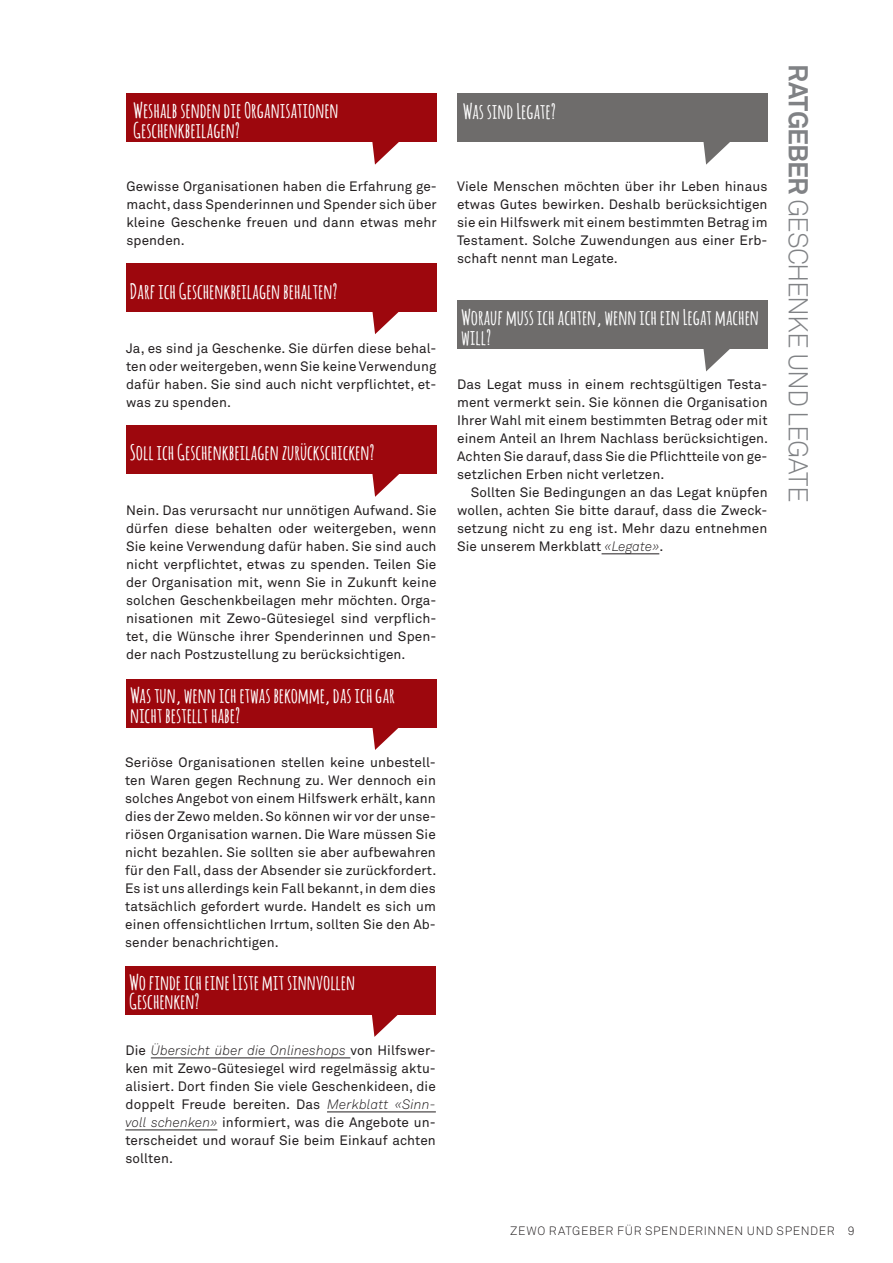
<style>
.page{position:relative;width:893px;height:1263px;background:#fff}
.page>*{position:absolute;margin:0;border:0;box-sizing:border-box;transform-origin:0 0}
.t1{font:300 27px "Akkurat Std";letter-spacing:-.05em;color:#808285}
.t2{font:700 21px/19.5px "Amatic";letter-spacing:.025em;color:#fff}
.t3{font:13.5px/18px "Akkurat Std";letter-spacing:.01em;color:#231f20;text-align:justify}
.t4{font:300 12px "Akkurat Std";letter-spacing:.05em;color:#231f20}
.s1{font-weight:300;font-style:italic}
.s2{font-weight:700}
</style>
<div class="page">
<div style="left:126px;top:94px;width:310px;height:48px;background:#9d070d"></div>
<svg style="left:372px;top:142px;width:27px;height:23px"></svg>
<div style="left:125px;top:966px;width:311px;height:48px;background:#9d070d"></div>
<svg style="left:368px;top:1014px;width:45px;height:23px"></svg>
<div style="left:457px;top:94px;width:310px;height:48px;background:#6e6c6b"></div>
<svg style="left:703px;top:142px;width:27px;height:23px"></svg>
<div style="left:457px;top:300px;width:310px;height:49px;background:#6e6c6b"></div>
<svg style="left:703px;top:349px;width:27px;height:22px"></svg>
<div style="left:126px;top:263px;width:310px;height:49px;background:#9d070d"></div>
<svg style="left:372px;top:312px;width:27px;height:22px"></svg>
<div style="left:126px;top:426px;width:310px;height:48px;background:#9d070d"></div>
<svg style="left:372px;top:474px;width:27px;height:23px"></svg>
<div style="left:126px;top:679px;width:310px;height:48px;background:#9d070d"></div>
<svg style="left:369px;top:727px;width:44px;height:23px"></svg>
<hr style="left:151px;top:1057px;width:199px;height:1px;background:#231f20">
<hr style="left:327px;top:1111px;width:109px;height:1px;background:#231f20">
<hr style="left:125px;top:1129px;width:92px;height:1px;background:#231f20">
<hr style="left:602px;top:553px;width:57px;height:1px;background:#231f20">
<h2 class="t2" style="left:134px;top:100px;width:206px">Weshalb senden die Organisationen<br>Geschenkbeilagen?</h2>
<p class="t3" style="left:126px;top:177px;width:312px">Gewisse Organisationen haben die Erfahrung ge&shy;macht, dass Spenderinnen und Spender sich über kleine Geschenke freuen und dann etwas mehr spenden.</p>
<h2 class="t2" style="left:130px;top:281px;width:209px">Darf ich Geschenkbeilagen behalten?</h2>
<p class="t3" style="left:126px;top:339px;width:312px">Ja, es sind ja Geschenke. Sie dürfen diese behal&shy;ten oder weitergeben, wenn Sie keine Verwendung dafür haben. Sie sind auch nicht verpflichtet, et&shy;was zu spenden.</p>
<h2 class="t2" style="left:130px;top:442px;width:246px">Soll ich Geschenkbeilagen zurückschicken?</h2>
<p class="t3" style="left:126px;top:501px;width:312px">Nein. Das verursacht nur unnötigen Aufwand. Sie dürfen diese behalten oder weitergeben, wenn Sie keine Verwendung dafür haben. Sie sind auch nicht verpflichtet, etwas zu spenden. Teilen Sie der Organisation mit, wenn Sie in Zukunft keine solchen Geschenkbeilagen mehr möchten. Orga&shy;nisationen mit Zewo-Gütesiegel sind verpflich&shy;tet, die Wünsche ihrer Spenderinnen und Spen&shy;der nach Postzustellung zu berücksichtigen.</p>
<h2 class="t2" style="left:130px;top:685px;width:266px">Was tun, wenn ich etwas bekomme, das ich gar nicht bestellt habe?</h2>
<p class="t3" style="left:125px;top:753px;width:313px">Seriöse Organisationen stellen keine unbestell&shy;ten Waren gegen Rechnung zu. Wer dennoch ein solches Angebot von einem Hilfswerk erhält, kann dies der Zewo melden. So können wir vor der unse&shy;riösen Organisation warnen. Die Ware müssen Sie nicht bezahlen. Sie sollten sie aber aufbewahren für den Fall, dass der Absender sie zurückfordert.<br>Es ist uns allerdings kein Fall bekannt, in dem dies tatsächlich gefordert wurde. Handelt es sich um einen offensichtlichen Irrtum, sollten Sie den Ab&shy;sender benachrichtigen.</p>
<h2 class="t2" style="left:129px;top:971px;width:227px">Wo finde ich eine Liste mit sinnvollen<br>Geschenken?</h2>
<p class="t3" style="left:125px;top:1041px;width:312px">Die <span class="s1">Übersicht über die Onlineshops</span> von Hilfswer&shy;ken mit Zewo-Gütesiegel wird regelmässig aktu&shy;alisiert. Dort finden Sie viele Geschenkideen, die doppelt Freude bereiten. Das <span class="s1">Merkblatt «Sinn&shy;voll schenken»</span> informiert, was die Angebote un&shy;terscheidet und worauf Sie beim Einkauf achten sollten.</p>
<h2 class="t2" style="left:463px;top:101px;width:94px">Was sind Legate?</h2>
<p class="t3" style="left:457px;top:177px;width:312px">Viele Menschen möchten über ihr Leben hinaus etwas Gutes bewirken. Deshalb berücksichtigen sie ein Hilfswerk mit einem bestimmten Betrag im Testament. Solche Zuwendungen aus einer Erb&shy;schaft nennt man Legate.</p>
<h2 class="t2" style="left:461px;top:307px;width:299px">Worauf muss ich achten, wenn ich ein Legat machen will?</h2>
<p class="t3" style="left:457px;top:375px;width:313px">Das Legat muss in einem rechtsgültigen Testa&shy;ment vermerkt sein. Sie können die Organisation Ihrer Wahl mit einem bestimmten Betrag oder mit einem Anteil an Ihrem Nachlass berücksichtigen.<br>Achten Sie darauf, dass Sie die Pflichtteile von ge&shy;setzlichen Erben nicht verletzen.</p>
<p class="t3" style="left:457px;top:483px;width:312px;text-indent:14px">Sollten Sie Bedingungen an das Legat knüpfen wollen, achten Sie bitte darauf, dass die Zweck&shy;setzung nicht zu eng ist. Mehr dazu entnehmen Sie unserem Merkblatt <span class="s1">«Legate»</span>.</p>
<h1 class="t1" style="left:814px;top:64px;width:440px;rotate:90deg"><span class="s2">RATGEBER</span> GESCHENKE UND LEGATE</h1>
<p class="t4" style="left:510px;top:1223px;width:346px">ZEWO RATGEBER FÜR SPENDERINNEN UND SPENDER 9</p>
</div>
